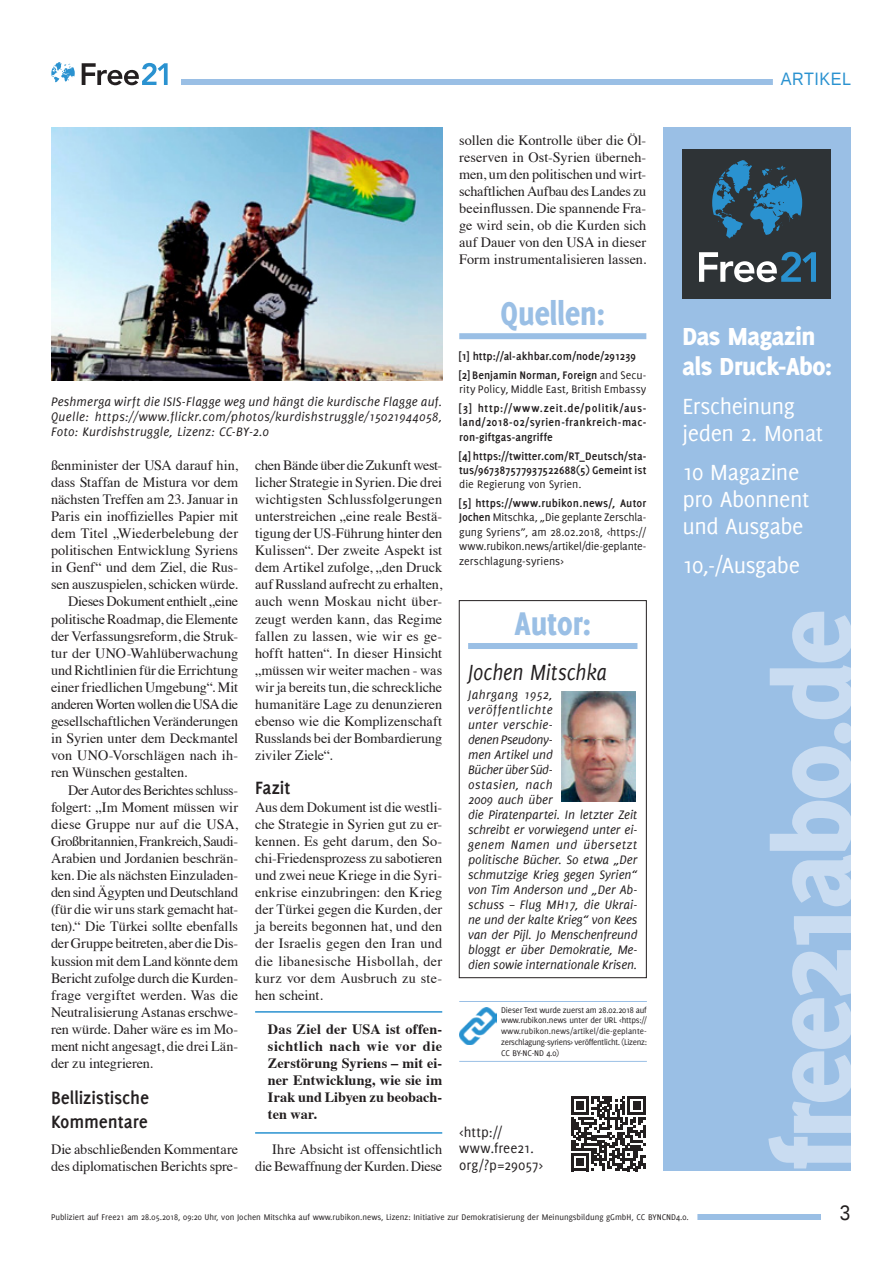
<style>
.page{position:relative;width:893px;height:1263px;background:#fff}
.page>*{position:absolute;margin:0;border:0;box-sizing:border-box;transform-origin:0 0}
.t1{font:800 117.6px "Delicious";letter-spacing:-.03em;color:#c9dcf1}
.t2{font:800 36px "Delicious";color:#9abfe5;scale:.89 1}
.t3{font:800 27px/30px "Delicious";letter-spacing:-.015em;color:#fff}
.t4{font:24px/27px "Delicious";letter-spacing:-.015em;color:#fff}
.t5{font:italic 24px "Delicious";color:#231f20;scale:.89 1}
.t6{font:21px "Liberation Sans";color:#231f20;scale:.9 1}
.t7{font:700 19.5px/23.4px "Delicious";letter-spacing:-.005em;color:#231f20}
.t8{font:18px "Liberation Sans";letter-spacing:.03em;color:#2a92d0;scale:.9 1}
.t9{font:15px/16.5px "Delicious";letter-spacing:.005em;color:#231f20}
.t10{font:14.25px/17.1px "Times";letter-spacing:-.01em;color:#231f20;text-align:justify}
.t11{font:700 14.25px/17.1px "Times";letter-spacing:.005em;color:#231f20;text-align:justify}
.t12{font:14.25px "Times";letter-spacing:.01em;color:#231f20}
.t13{font:14.25px "Times";letter-spacing:-.035em;color:#231f20}
.t14{font:14.25px "Times";letter-spacing:-.03em;color:#231f20}
.t15{font:14.25px "Times";letter-spacing:.015em;color:#231f20}
.t16{font:italic 13.5px/15px "Delicious";letter-spacing:-.005em;color:#231f20}
.t17{font:700 12px/14.4px "Delicious";letter-spacing:.005em;color:#231f20}
.t18{font:12px/14.4px "Delicious";color:#231f20;text-align:justify}
.t19{font:9px/10.8px "Delicious";color:#231f20;text-align:justify}
.s1{font-weight:400}
.s2{font-weight:700}
</style>
<div class="page">
<div style="left:181px;top:79px;width:669px;height:6px;background:#9abfe5"></div>
<div style="left:55px;top:1214px;width:766px;height:6px;background:#9abfe5"></div>
<div style="left:43px;top:1211px;width:654px;height:12px;background:#fff"></div>
<div style="left:773px;top:74px;width:86px;height:15px;background:#fff"></div>
<svg style="left:82px;top:63px;width:86px;height:22px"></svg>
<svg style="left:51px;top:62px;width:24px;height:20px"></svg>
<hr style="left:255px;top:1011px;width:187px;height:2px;background:#2a92d0">
<hr style="left:255px;top:1132px;width:187px;height:2px;background:#2a92d0">
<div style="left:459px;top:333px;width:187px;height:6px;background:#9abfe5"></div>
<svg style="left:571px;top:1096px;width:75px;height:75px"></svg>
<hr style="left:459px;top:1001px;width:188px;height:1px;background:#9abfe5">
<hr style="left:459px;top:1061px;width:188px;height:1px;background:#9abfe5">
<img style="left:459px;top:1007px;width:38px;height:38px">
<div style="left:663px;top:128px;width:187px;height:1043px;background:#9abfe5"></div>
<div style="left:682px;top:149px;width:149px;height:150px;background:#2e3336"></div>
<svg style="left:712px;top:160px;width:90px;height:79px"></svg>
<svg style="left:699px;top:252px;width:117px;height:30px"></svg>
<div style="left:468px;top:643px;width:169px;height:6px;background:#9abfe5"></div>
<div style="left:459px;top:600px;width:188px;height:378px;border:1px solid #231f20"></div>
<img style="left:561px;top:691px;width:75px;height:110px">
<img style="left:51px;top:128px;width:391px;height:252px">
<p class="t16" style="left:51px;top:394px;width:393px;text-align:justify">Peshmerga wirft die ISIS-Flagge weg und hängt die kurdische Flagge auf.<br>Quelle: https://www.flickr.com/photos/kurdishstruggle/15021944058, Foto: Kurdishstruggle, Lizenz: CC-BY-2.0</p>
<p class="t10" style="left:51px;top:455px;width:189px">ßenminister der USA darauf hin,</p>
<p class="t10" style="left:51px;top:472px;width:189px">dass Staffan de Mistura vor dem</p>
<p class="t10" style="left:51px;top:489px;width:189px">nächsten Treffen am 23. Januar in</p>
<p class="t10" style="left:51px;top:506px;width:189px">Paris ein inoffizielles Papier mit</p>
<p class="t12" style="left:51px;top:520px;width:189px">dem Titel „Wiederbelebung der</p>
<p class="t10" style="left:51px;top:541px;width:189px">politischen Entwicklung Syriens</p>
<p class="t10" style="left:51px;top:558px;width:189px">in Genf“ und dem Ziel, die Rus-</p>
<p class="t10" style="left:51px;top:575px;width:189px">sen auszuspielen, schicken würde.</p>
<p class="t10" style="left:68px;top:592px;width:172px">Dieses Dokument enthielt „eine</p>
<p class="t10" style="left:51px;top:609px;width:189px">politische Roadmap, die Elemente</p>
<p class="t10" style="left:51px;top:626px;width:189px">der Verfassungsreform, die Struk-</p>
<p class="t10" style="left:51px;top:643px;width:189px">tur der UNO-Wahlüberwachung</p>
<p class="t10" style="left:51px;top:660px;width:189px">und Richtlinien für die Errichtung</p>
<p class="t10" style="left:51px;top:677px;width:189px">einer friedlichen Umgebung“. Mit</p>
<p class="t13" style="left:51px;top:691px;width:189px">anderen Worten wollen die USA die</p>
<p class="t10" style="left:51px;top:712px;width:189px">gesellschaftlichen Veränderungen</p>
<p class="t10" style="left:51px;top:729px;width:189px">in Syrien unter dem Deckmantel</p>
<p class="t10" style="left:51px;top:746px;width:189px">von UNO-Vorschlägen nach ih-</p>
<p class="t10" style="left:51px;top:763px;width:138px">ren Wünschen gestalten.</p>
<p class="t14" style="left:68px;top:776px;width:172px">Der Autor des Berichtes schluss-</p>
<p class="t10" style="left:51px;top:797px;width:189px">folgert: „Im Moment müssen wir</p>
<p class="t15" style="left:51px;top:811px;width:189px">diese Gruppe nur auf die USA,</p>
<p class="t10" style="left:51px;top:831px;width:189px">Großbritannien, Frankreich, Saudi-</p>
<p class="t10" style="left:51px;top:848px;width:189px">Arabien und Jordanien beschrän-</p>
<p class="t10" style="left:51px;top:865px;width:189px">ken. Die als nächsten Einzuladen-</p>
<p class="t10" style="left:51px;top:883px;width:189px">den sind Ägypten und Deutschland</p>
<p class="t10" style="left:51px;top:900px;width:189px">(für die wir uns stark gemacht hat-</p>
<p class="t10" style="left:51px;top:917px;width:189px">ten).“ Die Türkei sollte ebenfalls</p>
<p class="t10" style="left:51px;top:934px;width:189px">der Gruppe beitreten, aber die Dis-</p>
<p class="t10" style="left:51px;top:951px;width:189px">kussion mit dem Land könnte dem</p>
<p class="t10" style="left:51px;top:968px;width:189px">Bericht zufolge durch die Kurden-</p>
<p class="t12" style="left:51px;top:982px;width:189px">frage vergiftet werden. Was die</p>
<p class="t10" style="left:51px;top:1002px;width:189px">Neutralisierung Astanas erschwe-</p>
<p class="t10" style="left:51px;top:1019px;width:189px">ren würde. Daher wäre es im Mo-</p>
<p class="t10" style="left:51px;top:1036px;width:189px">ment nicht angesagt, die drei Län-</p>
<p class="t10" style="left:51px;top:1054px;width:104px">der zu integrieren.</p>
<h3 class="t7" style="left:51px;top:1086px;width:100px">Bellizistische<br>Kommentare</h3>
<p class="t10" style="left:51px;top:1139px;width:189px">Die abschließenden Kommentare des diplomatischen Berichts spre-</p>
<p class="t10" style="left:255px;top:455px;width:189px">chen Bände über die Zukunft west&shy;licher Strategie in Syrien. Die drei wichtigsten Schlussfolgerungen unterstreichen „eine reale Bestä&shy;tigung der US-Führung hinter den Kulissen“. Der zweite Aspekt ist dem Artikel zufolge, „den Druck auf Russland aufrecht zu erhalten, auch wenn Moskau nicht über&shy;zeugt werden kann, das Regime fallen zu lassen, wie wir es ge&shy;hofft hatten“. In dieser Hinsicht „müssen wir weiter machen - was wir ja bereits tun, die schreckliche humanitäre Lage zu denunzieren ebenso wie die Komplizenschaft Russlands bei der Bombardierung ziviler Ziele“.</p>
<h3 class="t7" style="left:255px;top:776px;width:37px">Fazit</h3>
<p class="t10" style="left:255px;top:797px;width:189px">Aus dem Dokument ist die westli&shy;che Strategie in Syrien gut zu er&shy;kennen. Es geht darum, den So&shy;chi-Friedensprozess zu sabotieren und zwei neue Kriege in die Syri&shy;enkrise einzubringen: den Krieg der Türkei gegen die Kurden, der ja bereits begonnen hat, und den der Israelis gegen den Iran und die libanesische Hisbollah, der kurz vor dem Ausbruch zu ste&shy;hen scheint.</p>
<p class="t11" style="left:268px;top:1019px;width:176px">Das Ziel der USA ist offen&shy;sichtlich nach wie vor die Zerstörung Syriens – mit ei&shy;ner Entwicklung, wie sie im Irak und Libyen zu beobach&shy;ten war.</p>
<p class="t10" style="left:255px;top:1139px;width:189px;text-align:right">Ihre Absicht ist offensichtlich die Bewaffnung der Kurden. Diese</p>
<p class="t10" style="left:459px;top:130px;width:189px">sollen die Kontrolle über die Öl&shy;reserven in Ost-Syrien überneh&shy;men, um den politischen und wirt&shy;schaftlichen Aufbau des Landes zu beeinflussen. Die spannende Fra&shy;ge wird sein, ob die Kurden sich auf Dauer von den USA in dieser Form instrumentalisieren lassen.</p>
<h2 class="t2" style="left:501px;top:292px;width:119px">Quellen:</h2>
<p class="t17" style="left:459px;top:347px;width:189px;line-height:18.6px">[1] http://al-akhbar.com/node/291239 [2] Benjamin Norman, Foreign <span class="s1">and Secu-</span></p>
<p class="t18" style="left:459px;top:382px;width:189px">rity Policy, Middle East, British Embassy</p>
<p class="t17" style="left:459px;top:401px;width:189px;text-align:justify">[3] http://www.zeit.de/politik/aus&shy;land/2018-02/syrien-frankreich-mac&shy;ron-giftgas-angriffe</p>
<p class="t17" style="left:459px;top:448px;width:189px">[4] https://twitter.com/RT_Deutsch/sta&shy;tus/967387577937522688(5) Gemeint ist</p>
<p class="t18" style="left:459px;top:477px;width:124px">die Regierung von Syrien.</p>
<p class="t18" style="left:459px;top:496px;width:189px"><span class="s2">[5] https://www.rubikon.news/, Autor Jochen</span> Mitschka, „Die geplante Zerschla&shy;gung Syriens”, am 28.02.2018, &lt;https:// www.rubikon.news/artikel/die-geplante&shy;zerschlagung-syriens&gt;</p>
<h2 class="t2" style="left:514px;top:602px;width:88px">Autor:</h2>
<h3 class="t5" style="left:468px;top:658px;width:158px">Jochen Mitschka</h3>
<p class="t16" style="left:468px;top:687px;width:171px">Jahrgang 1952, veröffentlichte<br>unter verschie-<br>denen Pseudony-<br>men Artikel und<br>Bücher über Süd-<br>ostasien, nach<br>2009 auch über<br>die Piratenpartei. In letzter Zeit schreibt er vorwiegend unter ei&shy;genem Namen und übersetzt politische Bücher. So etwa „Der schmutzige Krieg gegen Syrien“ von Tim Anderson und „Der Ab&shy;schuss – Flug MH17, die Ukrai&shy;ne und der kalte Krieg“ von Kees van der Pijl. Jo Menschenfreund bloggt er über Demokratie, Me&shy;dien sowie internationale Krisen.</p>
<p class="t19" style="left:501px;top:1004px;width:147px">Dieser Text wurde zuerst am 28.02.2018 auf www.rubikon.news unter der URL &lt;https:// www.rubikon.news/artikel/die-geplante&shy;zerschlagung-syriens&gt; veröffentlicht. (Lizenz:<br>CC BY-NC-ND 4.0)</p>
<p class="t9" style="left:459px;top:1123px;width:86px">&lt;http:// www.free21. org/?p=29057&gt;</p>
<p class="t8" style="left:781px;top:69px;width:79px">ARTIKEL</p>
<h3 class="t3" style="left:682px;top:321px;width:151px">Das Magazin als Druck-Abo:</h3>
<h3 class="t4" style="left:682px;top:392px;width:142px">Erscheinung jeden 2. Monat</h3>
<h3 class="t4" style="left:682px;top:458px;width:128px">10 Magazine pro Abonnent und Ausgabe</h3>
<h3 class="t4" style="left:682px;top:551px;width:119px">10,-/Ausgabe</h3>
<h1 class="t1" style="left:745px;top:1169px;width:561px;rotate:-90deg">free21abo.de</h1>
<p class="t19" style="left:51px;top:1211px;width:639px">Publiziert auf Free21 am 28.05.2018, 09:20 Uhr, von Jochen Mitschka auf www.rubikon.news, Lizenz: Initiative zur Demokratisierung der Meinungsbildung gGmbH, CC BYNCND4.0.</p>
<h3 class="t6" style="left:840px;top:1201px;width:13px">3</h3>
</div>
